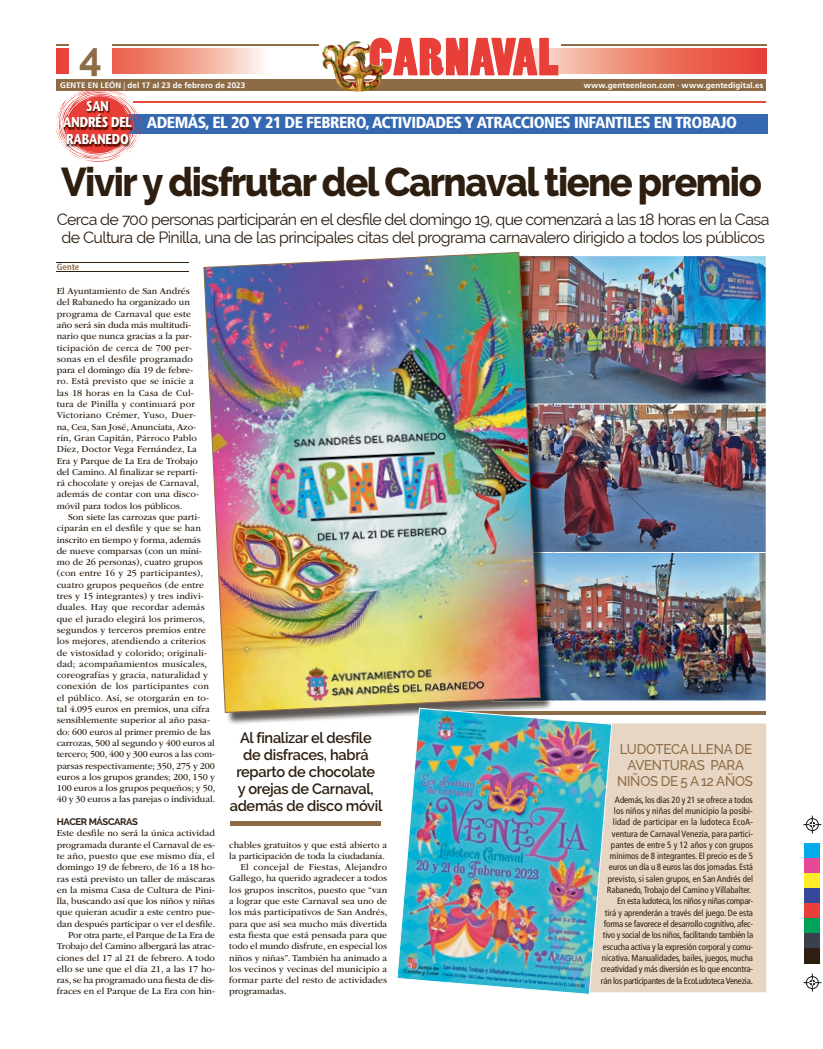
<style>
.page{position:relative;width:823px;height:1049px;background:#fff}
.page>*{position:absolute;margin:0;border:0;box-sizing:border-box;transform-origin:0 0}
.t1{font:50px "Poplar Std";letter-spacing:.02em;color:#e83f39}
.t2{font:800 40px "Raleway";letter-spacing:-.04em;color:#2d1e10;scale:.95 1}
.t3{font:700 40px "Raleway";color:#8d6b47}
.t4{font:16px/18px "Raleway";letter-spacing:-.04em;color:#2d1e10}
.t5{font:900 condensed 16px "Frutiger LT Std";letter-spacing:-.03em;color:#fff}
.t6{font:600 15px/17px "Raleway";letter-spacing:-.02em;color:#2d1e10;text-align:center}
.t7{font:700 14.3px/16.6px "Stone Sans Std";letter-spacing:-.005em;color:#fff;text-align:center;scale:.78 1}
.t8{font:500 14px/16px "Raleway";letter-spacing:-.02em;color:#8d6b47;text-align:center;scale:.95 1}
.t9{font:9.5px/11.3px "ITC Garamond Std";color:#2d1e10}
.t10{font:700 9.5px "Raleway";letter-spacing:-.04em;color:#2d1e10}
.t11{font:condensed 9px/11.3px "Frutiger LT Std";letter-spacing:-.01em;color:#2d1e10;text-align:right}
.t12{font:700 condensed 9px "Frutiger LT Std";color:#8d6b47}
.t13{font:700 8px "Frutiger LT Std";letter-spacing:.015em;color:#fff}
.s1{font-weight:300}
</style>
<div class="page">
<svg style="left:57px;top:45px;width:12px;height:1px"></svg>
<hr style="left:112px;top:45px;width:207px;height:1px;background:#8d6b47">
<hr style="left:560px;top:45px;width:205px;height:1px;background:#8d6b47">
<svg style="left:57px;top:48px;width:709px;height:25px"></svg>
<svg style="left:803px;top:815px;width:17px;height:19px"></svg>
<svg style="left:803px;top:973px;width:17px;height:18px"></svg>
<div style="left:804px;top:844px;width:15px;height:15px;background:#00abe7"></div>
<div style="left:804px;top:859px;width:15px;height:15px;background:#e74795"></div>
<div style="left:804px;top:874px;width:15px;height:15px;background:#ffeb27"></div>
<div style="left:804px;top:889px;width:15px;height:15px;background:#36489b"></div>
<div style="left:804px;top:904px;width:15px;height:15px;background:#e83f39"></div>
<div style="left:804px;top:919px;width:15px;height:15px;background:#00a159"></div>
<div style="left:804px;top:934px;width:15px;height:15px;background:#3a414c"></div>
<div style="left:804px;top:949px;width:15px;height:15px;background:#2d1e10"></div>
<div style="left:57px;top:79px;width:708px;height:12px;background:#8d6b47"></div>
<div style="left:69px;top:39px;width:43px;height:35px;background:#fff"></div>
<img style="left:321px;top:41px;width:62px;height:51px">
<img style="left:552px;top:256px;width:214px;height:147px">
<img style="left:552px;top:403px;width:214px;height:149px">
<img style="left:552px;top:552px;width:214px;height:149px">
<div style="left:612px;top:723px;width:153px;height:269px;background:#e6d6c3"></div>
<div style="left:108px;top:114px;width:659px;height:20px;background:#3468b1"></div>
<svg style="left:57px;top:89px;width:84px;height:72px"></svg>
<img style="left:62px;top:101px;width:71px;height:46px">
<img style="left:127px;top:114px;width:6px;height:20px">
<hr style="left:133px;top:101px;width:632px;height:1px;background:#e94b39">
<img style="left:540px;top:256px;width:12px;height:444px">
<img style="left:203px;top:252px;width:337px;height:461px">
<hr style="left:423px;top:711px;width:342px;height:3px;background:#8d6b47">
<hr style="left:57px;top:263px;width:132px;height:1px;background:#2d1e10">
<hr style="left:57px;top:271px;width:132px;height:1px;background:#2d1e10">
<img style="left:396px;top:708px;width:216px;height:287px">
<hr style="left:230px;top:821px;width:151px;height:4px;background:#8d6b47">
<h2 class="t3" style="left:79px;top:34px;width:24px">4</h2>
<h1 class="t1" style="left:369px;top:29px;width:191px">CARNAVAL</h1>
<h3 class="t5" style="left:147px;top:113px;width:591px">ADEMÁS, EL 2O Y 21 DE FEBRERO, ACTIVIDADES Y ATRACCIONES INFANTILES EN TROBAJO</h3>
<p class="t13" style="left:60px;top:80px;width:186px">GENTE EN LEÓN <span class="s1">|</span> del 17 al 23 de febrero de 2023</p>
<p class="t13" style="left:583px;top:80px;width:181px">www.genteenleon.com · www.gentedigital.es</p>
<h3 class="t7" style="left:63px;top:98px;width:89px">SAN<br>ANDRÉS DEL<br>RABANEDO</h3>
<h2 class="t2" style="left:61px;top:160px;width:738px">Vivir y disfrutar del Carnaval tiene premio</h2>
<h3 class="t4" style="left:57px;top:210px;width:713px">Cerca de 700 personas participarán en el desfile del domingo 19, que comenzará a las 18 horas en la Casa de Cultura de Pinilla, una de las principales citas del programa carnavalero dirigido a todos los públicos</h3>
<p class="t12" style="left:57px;top:262px;width:24px">Gente</p>
<p class="t9" style="left:57px;top:285px;width:144px">El Ayuntamiento de San Andrés del Rabanedo ha organizado un programa de Carnaval que este año será sin duda más multitudi&shy;nario que nunca gracias a la par&shy;ticipación de cerca de 700 per&shy;sonas en el desfile programado para el domingo día 19 de febre&shy;ro. Está previsto que se inicie a las 18 horas en la Casa de Cul&shy;tura de Pinilla y continuará por<br>Victoriano Crémer, Yuso, Duer&shy;na, Cea, San José, Anunciata, Azo&shy;rín, Gran Capitán, Párroco Pablo<br>Díez, Doctor Vega Fernández, La<br>Era y Parque de La Era de Trobajo del Camino. Al finalizar se reparti&shy;rá chocolate y orejas de Carnaval, además de contar con una disco&shy;móvil para todos los públicos.</p>
<p class="t9" style="left:57px;top:511px;width:160px;text-indent:11px">Son siete las carrozas que parti&shy;ciparán en el desfile y que se han inscrito en tiempo y forma, además<br>de nueve comparsas (con un míni&shy;mo de 26 personas), cuatro grupos (con entre 16 y 25 participantes), cuatro grupos pequeños (de entre tres y 15 integrantes) y tres indivi&shy;duales. Hay que recordar además que el jurado elegirá los primeros, segundos y terceros premios entre los mejores, atendiendo a criterios de vistosidad y colorido; originali&shy;dad; acompañamientos musicales, coreografías y gracia, naturalidad y conexión de los participantes con el público. Así, se otorgarán en to&shy;tal 4.095 euros en premios, una cifra sensiblemente superior al año pasa&shy;do: 600 euros al primer premio de las carrozas, 500 al segundo y 400 euros al tercero; 500, 400 y 300 euros a las com&shy;parsas respectivamente; 350, 275 y 200 euros a los grupos grandes; 200, 150 y 100 euros a los grupos pequeños; y 50, 40 y 30 euros a las parejas o individual.</p>
<p class="t10" style="left:57px;top:816px;width:83px">HACER MÁSCARAS</p>
<p class="t9" style="left:57px;top:828px;width:160px;text-align:right">Este desfile no será la única actividad programada durante el Carnaval de es&shy;te año, puesto que ese mismo día, el domingo 19 de febrero, de 16 a 18 ho&shy;ras está previsto un taller de máscaras en la misma Casa de Cultura de Pini&shy;lla, buscando así que los niños y niñas que quieran acudir a este centro pue&shy;dan después participar o ver el desfile.<br>Por otra parte, el Parque de La Era de Trobajo del Camino albergará las atrac&shy;ciones del 17 al 21 de febrero. A todo ello se une que el día 21, a las 17 ho&shy;ras, se ha programado una fiesta de dis&shy;fraces en el Parque de La Era con hin-</p>
<p class="t9" style="left:229px;top:839px;width:159px">chables gratuitos y que está abierto a</p>
<h3 class="t6" style="left:229px;top:729px;width:154px">Al finalizar el desfile de disfraces, habrá reparto de chocolate<br>y orejas de Carnaval, además de disco móvil</h3>
<p class="t9" style="left:229px;top:850px;width:157px">la participación de toda la ciudadanía.</p>
<p class="t9" style="left:240px;top:861px;width:148px">El concejal de Fiestas, Alejandro</p>
<p class="t9" style="left:229px;top:873px;width:159px">Gallego, ha querido agradecer a todos</p>
<p class="t9" style="left:229px;top:884px;width:159px">los grupos inscritos, puesto que “van</p>
<p class="t9" style="left:229px;top:895px;width:159px">a lograr que este Carnaval sea uno de</p>
<p class="t9" style="left:229px;top:907px;width:160px">los más participativos de San Andrés,</p>
<p class="t9" style="left:229px;top:918px;width:159px">para que así sea mucho más divertida</p>
<p class="t9" style="left:229px;top:929px;width:159px">esta fiesta que está pensada para que</p>
<p class="t9" style="left:229px;top:941px;width:159px">todo el mundo disfrute, en especial los</p>
<p class="t9" style="left:229px;top:952px;width:159px">niños y niñas”. También ha animado a</p>
<p class="t9" style="left:229px;top:963px;width:159px">los vecinos y vecinas del municipio a</p>
<p class="t9" style="left:229px;top:974px;width:159px">formar parte del resto de actividades</p>
<p class="t9" style="left:229px;top:986px;width:59px">programadas.</p>
<h3 class="t8" style="left:616px;top:741px;width:144px">LUDOTECA LLENA DE<br>AVENTURAS PARA<br>NIÑOS DE 5 A 12 AÑOS</h3>
<p class="t11" style="left:600px;top:794px;width:154px">Además, los días 20 y 21 se ofrece a todos<br>los niños y niñas del municipio la posibi&shy;lidad de participar en la ludoteca EcoA&shy;ventura de Carnaval Venezia, para partici&shy;pantes de entre 5 y 12 años y con grupos mínimos de 8 integrantes. El precio es de 5 euros un día u 8 euros las dos jornadas. Está previsto, si salen grupos, en San Andrés del Rabanedo, Trobajo del Camino y Villabalter.<br>En esta ludoteca, los niños y niñas compar-<br>tirá y aprenderán a través del juego. De esta forma se favorece el desarrollo cognitivo, afec&shy;tivo y social de los niños, facilitando también la escucha activa y la expresión corporal y comu&shy;nicativa. Manualidades, bailes, juegos, mucha creatividad y más diversión es lo que encontra&shy;rán los participantes de la EcoLudoteca Venezia.</p>
</div>
